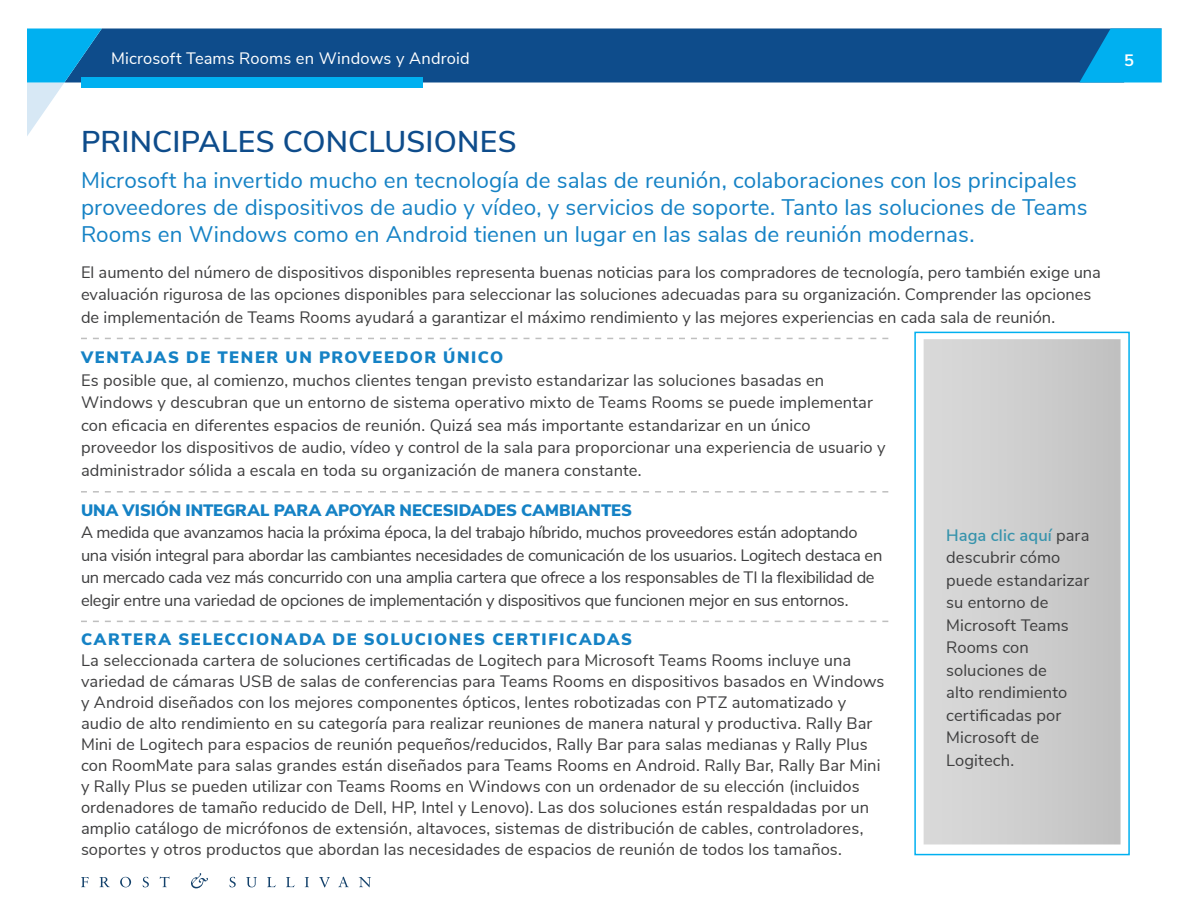
<style>
.page{position:relative;width:1188px;height:918px;background:#fff}
.page>*{position:absolute;margin:0;border:0;box-sizing:border-box;transform-origin:0 0}
.BR__1st_Lvl_Header{font:600 30px "Nunito Sans";letter-spacing:.005em;color:#0e4c8b}
.BR__Body_Text{font:22.5px/27px "Nunito Sans";letter-spacing:.005em;color:#1582c5}
.BR__Body_Text-2{font:16.5px/22.5px "Nunito Sans";letter-spacing:.005em;color:#3e3e3f}
.BR__Body_Text-3{font:16.5px/22.5px "Nunito Sans";letter-spacing:-.02em;color:#3e3e3f}
.BR__3rd_Lvl_Header{font:900 16.5px "Nunito Sans";letter-spacing:.08em;color:#1582c5}
.BR__3rd_Lvl_Header-2{font:900 16.5px "Nunito Sans";color:#1582c5}
.t1{font:16.5px "Nunito Sans";letter-spacing:.01em;color:#fff}
.t2{font:700 16.5px "Nunito Sans";color:#fff}
.s1{font-weight:600;color:#3693ac}
</style>
<div class="page">
<div style="left:102px;top:28px;width:1060px;height:54px;background:#0e4c8b"></div>
<div style="left:81px;top:77px;width:341px;height:11px;background:#00b0f0"></div>
<svg style="left:27px;top:28px;width:75px;height:108px"></svg>
<svg style="left:1079px;top:29px;width:83px;height:54px;background:#059ddc"></svg>
<svg style="left:81px;top:877px;width:8px;height:10px"></svg>
<svg style="left:100px;top:877px;width:10px;height:10px"></svg>
<svg style="left:120px;top:877px;width:11px;height:10px"></svg>
<svg style="left:143px;top:877px;width:6px;height:10px"></svg>
<svg style="left:160px;top:877px;width:9px;height:10px"></svg>
<svg style="left:229px;top:877px;width:7px;height:10px"></svg>
<svg style="left:246px;top:877px;width:11px;height:10px"></svg>
<svg style="left:267px;top:877px;width:9px;height:10px"></svg>
<svg style="left:286px;top:877px;width:9px;height:10px"></svg>
<svg style="left:305px;top:877px;width:4px;height:10px"></svg>
<svg style="left:319px;top:877px;width:11px;height:10px"></svg>
<svg style="left:338px;top:877px;width:11px;height:10px"></svg>
<svg style="left:359px;top:877px;width:12px;height:10px"></svg>
<svg style="left:191px;top:873px;width:17px;height:15px"></svg>
<svg style="left:81px;top:338px;width:807px;height:1px"></svg>
<svg style="left:81px;top:621px;width:807px;height:1px"></svg>
<svg style="left:81px;top:491px;width:807px;height:2px"></svg>
<svg style="left:914px;top:331px;width:216px;height:525px"></svg>
<svg style="left:924px;top:339px;width:197px;height:505px;background:#cdcdcd"></svg>
<p class="t1" style="left:111px;top:47px;width:360px">Microsoft Teams Rooms en Windows y Android</p>
<p class="t2" style="left:1124px;top:48px;width:11px">5</p>
<p class="BR__1st_Lvl_Header" style="left:81px;top:119px;width:437px">PRINCIPALES CONCLUSIONES</p>
<p class="BR__Body_Text" style="left:81px;top:165px;width:1008px">Microsoft ha invertido mucho en tecnología de salas de reunión, colaboraciones con los principales proveedores de dispositivos de audio y vídeo, y servicios de soporte. Tanto las soluciones de Teams<br>Rooms en Windows como en Android tienen un lugar en las salas de reunión modernas.</p>
<p class="BR__Body_Text-2" style="left:81px;top:260px;width:1021px">El aumento del número de dispositivos disponibles representa buenas noticias para los compradores de tecnología, pero también exige una evaluación rigurosa de las opciones disponibles para seleccionar las soluciones adecuadas para su organización. Comprender las opciones de implementación de Teams Rooms ayudará a garantizar el máximo rendimiento y las mejores experiencias en cada sala de reunión.</p>
<p class="BR__3rd_Lvl_Header" style="left:81px;top:345px;width:424px">VENTAJAS DE TENER UN PROVEEDOR ÚNICO</p>
<p class="BR__Body_Text-2" style="left:81px;top:368px;width:806px">Es posible que, al comienzo, muchos clientes tengan previsto estandarizar las soluciones basadas en Windows y descubran que un entorno de sistema operativo mixto de Teams Rooms se puede implementar con eficacia en diferentes espacios de reunión. Quizá sea más importante estandarizar en un único proveedor los dispositivos de audio, vídeo y control de la sala para proporcionar una experiencia de usuario y administrador sólida a escala en toda su organización de manera constante.</p>
<p class="BR__3rd_Lvl_Header-2" style="left:81px;top:498px;width:553px">UNA VISIÓN INTEGRAL PARA APOYAR NECESIDADES CAMBIANTES</p>
<p class="BR__Body_Text-3" style="left:81px;top:520px;width:803px">A medida que avanzamos hacia la próxima época, la del trabajo híbrido, muchos proveedores están adoptando una visión integral para abordar las cambiantes necesidades de comunicación de los usuarios. Logitech destaca en un mercado cada vez más concurrido con una amplia cartera que ofrece a los responsables de TI la flexibilidad de elegir entre una variedad de opciones de implementación y dispositivos que funcionen mejor en sus entornos.</p>
<p class="BR__3rd_Lvl_Header" style="left:81px;top:628px;width:553px">CARTERA SELECCIONADA DE SOLUCIONES CERTIFICADAS</p>
<p class="BR__Body_Text-2" style="left:81px;top:649px;width:805px;line-height:21px">La seleccionada cartera de soluciones certificadas de Logitech para Microsoft Teams Rooms incluye una variedad de cámaras USB de salas de conferencias para Teams Rooms en dispositivos basados en Windows y Android diseñados con los mejores componentes ópticos, lentes robotizadas con PTZ automatizado y audio de alto rendimiento en su categoría para realizar reuniones de manera natural y productiva. Rally Bar Mini de Logitech para espacios de reunión pequeños/reducidos, Rally Bar para salas medianas y Rally Plus con RoomMate para salas grandes están diseñados para Teams Rooms en Android. Rally Bar, Rally Bar Mini y Rally Plus se pueden utilizar con Teams Rooms en Windows con un ordenador de su elección (incluidos ordenadores de tamaño reducido de Dell, HP, Intel y Lenovo). Las dos soluciones están respaldadas por un amplio catálogo de micrófonos de extensión, altavoces, sistemas de distribución de cables, controladores, soportes y otros productos que abordan las necesidades de espacios de reunión de todos los tamaños.</p>
<p class="BR__Body_Text-2" style="left:946px;top:523px;width:145px"><span class="s1">Haga clic aquí</span> para descubrir cómo puede estandarizar su entorno de<br>Microsoft Teams<br>Rooms con soluciones de<br>alto rendimiento certificadas por<br>Microsoft de<br>Logitech.</p>
</div>
